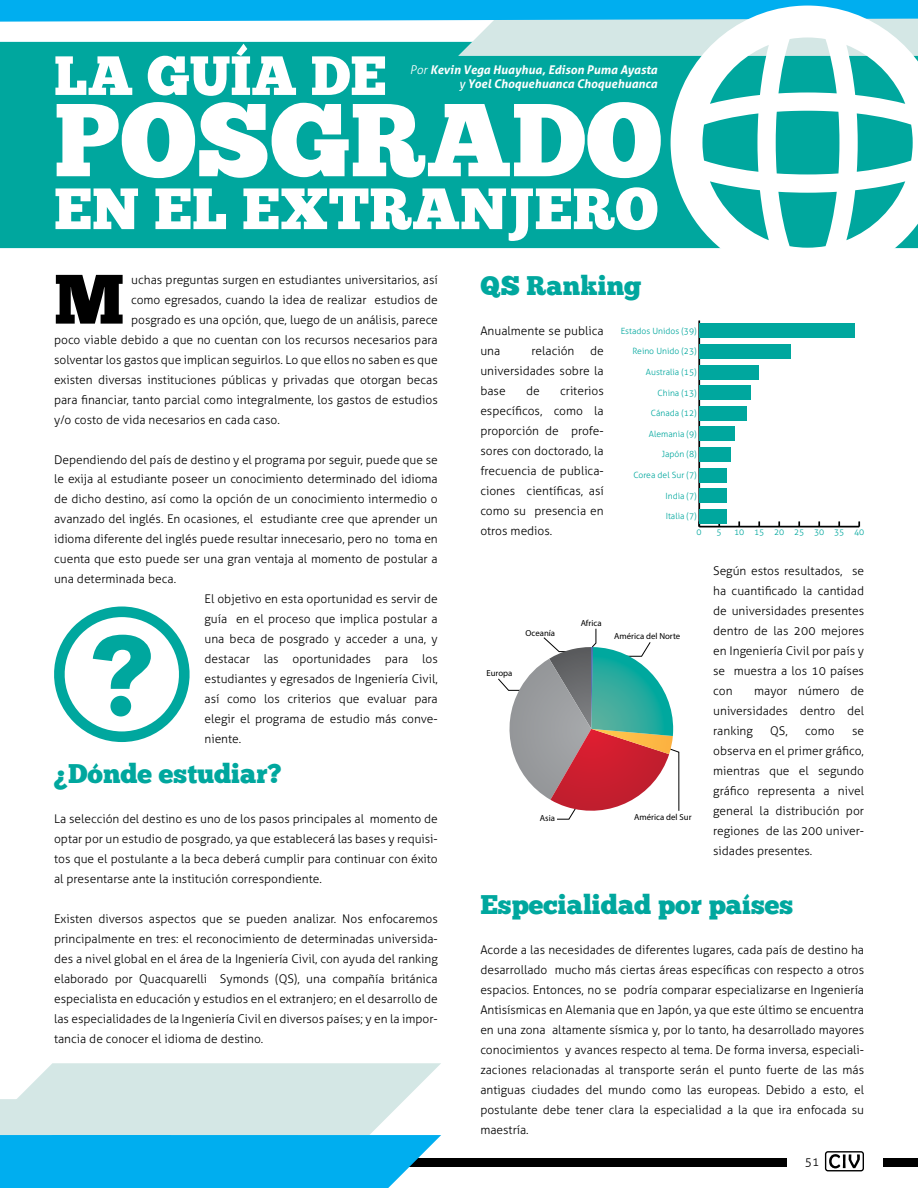
<style>
.page{position:relative;width:918px;height:1188px;background:#fff}
.page>*{position:absolute;margin:0;border:0;box-sizing:border-box;transform-origin:0 0}
.t1{font:103.35px "Chunk Five";color:#fff}
.t2{font:69.75px "Chunk Five";color:#000}
.t3{font:58.2px "Chunk Five";color:#fff}
.t4{font:55.2px "Chunk Five";color:#fff}
.t5{font:27px "Chunk Five";color:#00a79e}
.t6{font:300 12px/20px "Aller";color:#000;text-align:justify}
.t7{font:italic 700 12px/14px "Aller";color:#fff;text-align:right}
.t8{font:8.7px "Myriad Pro";color:#000}
.t9{font:300 8.55px "Aller";color:#00a79e}
.s1{font-weight:300}
.s2{font-weight:400}
</style>
<div class="page">
<div style="left:0;top:1158px;width:786px;height:9px;background:#000"></div>
<svg style="left:825px;top:1151px;width:39px;height:20px"></svg>
<div style="left:883px;top:1158px;width:35px;height:9px;background:#000"></div>
<svg style="left:54px;top:607px;width:136px;height:135px"></svg>
<div style="left:110px;top:696px;width:21px;height:21px;background:#00a79e;border-radius:50%"></div>
<div style="left:0;top:56px;width:671px;height:192px;background:#00a79e"></div>
<svg style="left:0;top:0;width:918px;height:56px"></svg>
<hr style="left:699px;top:526px;width:160px;height:1px;background:#000">
<hr style="left:698px;top:321px;width:2px;height:206px;background:#000">
<svg style="left:698px;top:515px;width:5px;height:12px"></svg>
<div style="left:699px;top:323px;width:156px;height:15px;background:#00a79e"></div>
<div style="left:699px;top:344px;width:92px;height:15px;background:#00a79e"></div>
<div style="left:699px;top:365px;width:60px;height:14px;background:#00a79e"></div>
<div style="left:699px;top:385px;width:52px;height:15px;background:#00a79e"></div>
<div style="left:699px;top:406px;width:48px;height:15px;background:#00a79e"></div>
<div style="left:699px;top:426px;width:36px;height:15px;background:#00a79e"></div>
<div style="left:699px;top:447px;width:32px;height:15px;background:#00a79e"></div>
<div style="left:699px;top:468px;width:28px;height:15px;background:#00a79e"></div>
<div style="left:699px;top:488px;width:28px;height:15px;background:#00a79e"></div>
<div style="left:699px;top:509px;width:28px;height:15px;background:#00a79e"></div>
<svg style="left:498px;top:628px;width:182px;height:192px"></svg>
<svg style="left:671px;top:6px;width:247px;height:243px"></svg>
<svg style="left:0;top:1063px;width:441px;height:125px;background:#82d1ea"></svg>
<h3 class="t4" style="left:54px;top:43px;width:334px">LA GUÍA DE</h3>
<h1 class="t1" style="left:54px;top:79px;width:610px">POSGRADO</h1>
<h3 class="t3" style="left:54px;top:174px;width:606px">EN EL EXTRANJERO</h3>
<p class="t7" style="left:410px;top:63px;width:249px"><span class="s1">Por</span> Kevin Vega Huayhua, Edison Puma Ayasta <span class="s2">y</span> Yoel Choquehuanca Choquehuanca</p>
<h2 class="t2" style="left:54px;top:258px;width:72px">M</h2>
<p class="t6" style="left:131px;top:269px;width:308px">uchas preguntas surgen en estudiantes universitarios, así</p>
<p class="t6" style="left:131px;top:289px;width:308px">como egresados, cuando la idea de realizar estudios de</p>
<p class="t6" style="left:131px;top:309px;width:308px">posgrado es una opción, que, luego de un análisis, parece</p>
<p class="t6" style="left:54px;top:329px;width:385px">poco viable debido a que no cuentan con los recursos necesarios para</p>
<p class="t6" style="left:54px;top:349px;width:385px">solventar los gastos que implican seguirlos. Lo que ellos no saben es que</p>
<p class="t6" style="left:54px;top:369px;width:385px">existen diversas instituciones públicas y privadas que otorgan becas</p>
<p class="t6" style="left:54px;top:389px;width:385px">para financiar, tanto parcial como integralmente, los gastos de estudios</p>
<p class="t6" style="left:54px;top:409px;width:227px">y/o costo de vida necesarios en cada caso.</p>
<p class="t6" style="left:54px;top:449px;width:385px">Dependiendo del país de destino y el programa por seguir, puede que se</p>
<p class="t6" style="left:54px;top:469px;width:385px">le exija al estudiante poseer un conocimiento determinado del idioma</p>
<p class="t6" style="left:54px;top:489px;width:385px">de dicho destino, así como la opción de un conocimiento intermedio o</p>
<p class="t6" style="left:54px;top:509px;width:385px">avanzado del inglés. En ocasiones, el estudiante cree que aprender un</p>
<p class="t6" style="left:54px;top:529px;width:385px">idioma diferente del inglés puede resultar innecesario, pero no toma en</p>
<p class="t6" style="left:54px;top:549px;width:385px">cuenta que esto puede ser una gran ventaja al momento de postular a</p>
<p class="t6" style="left:54px;top:569px;width:124px">una determinada beca.</p>
<p class="t6" style="left:205px;top:589px;width:235px">El objetivo en esta oportunidad es servir de</p>
<p class="t6" style="left:205px;top:609px;width:235px">guía en el proceso que implica postular a</p>
<p class="t6" style="left:205px;top:629px;width:235px">una beca de posgrado y acceder a una, y</p>
<p class="t6" style="left:205px;top:649px;width:235px">destacar las oportunidades para los</p>
<p class="t6" style="left:205px;top:669px;width:235px">estudiantes y egresados de Ingeniería Civil,</p>
<p class="t6" style="left:205px;top:689px;width:235px">así como los criterios que evaluar para</p>
<p class="t6" style="left:205px;top:709px;width:235px">elegir el programa de estudio más conve-</p>
<p class="t6" style="left:205px;top:729px;width:38px">niente.</p>
<h3 class="t5" style="left:54px;top:758px;width:229px">¿Dónde estudiar?</h3>
<p class="t6" style="left:54px;top:809px;width:385px">La selección del destino es uno de los pasos principales al momento de optar por un estudio de posgrado, ya que establecerá las bases y requisi&shy;tos que el postulante a la beca deberá cumplir para continuar con éxito al presentarse ante la institución correspondiente.</p>
<p class="t6" style="left:54px;top:909px;width:385px">Existen diversos aspectos que se pueden analizar. Nos enfocaremos principalmente en tres: el reconocimiento de determinadas universida&shy;des a nivel global en el área de la Ingeniería Civil, con ayuda del ranking elaborado por Quacquarelli Symonds (QS), una compañía británica especialista en educación y estudios en el extranjero; en el desarrollo de las especialidades de la Ingeniería Civil en diversos países; y en la impor&shy;tancia de conocer el idioma de destino.</p>
<h3 class="t5" style="left:480px;top:270px;width:163px">QS Ranking</h3>
<p class="t6" style="left:480px;top:321px;width:125px">Anualmente se publica una</p>
<p class="t9" style="left:621px;top:326px;width:78px">Estados Unidos (39)</p>
<p class="t6" style="left:480px;top:341px;width:125px;text-indent:110px">de universidades sobre la base</p>
<p class="t6" style="left:532px;top:341px;width:44px">relación</p>
<p class="t9" style="left:632px;top:346px;width:66px">Reino Unido (23)</p>
<p class="t9" style="left:646px;top:367px;width:52px">Australia (15)</p>
<p class="t6" style="left:526px;top:381px;width:15px">de</p>
<p class="t6" style="left:480px;top:381px;width:125px;text-indent:80px">criterios específicos, como la proporción de profe&shy;sores con doctorado, la frecuencia de publica&shy;ciones científicas, así como su presencia en otros medios.</p>
<p class="t9" style="left:657px;top:387px;width:41px">China (13)</p>
<p class="t9" style="left:651px;top:408px;width:47px">Cánada (12)</p>
<p class="t9" style="left:649px;top:429px;width:49px">Alemania (9)</p>
<p class="t9" style="left:662px;top:449px;width:36px">Japón (8)</p>
<p class="t9" style="left:633px;top:470px;width:65px">Corea del Sur (7)</p>
<p class="t9" style="left:665px;top:490px;width:33px">India (7)</p>
<p class="t9" style="left:666px;top:511px;width:33px">Italia (7)</p>
<p class="t9" style="left:697px;top:527px;width:7px">0</p>
<p class="t9" style="left:717px;top:527px;width:7px">5</p>
<p class="t9" style="left:734px;top:527px;width:132px">10 15 20 25 30 35 40</p>
<p class="t6" style="left:713px;top:561px;width:152px">Según estos resultados, se ha cuantificado la cantidad de universidades presentes dentro de las 200 mejores en Ingeniería Civil por país y se muestra a los 10 países con</p>
<p class="t8" style="left:581px;top:618px;width:22px">Africa</p>
<p class="t8" style="left:525px;top:628px;width:31px">Oceanía</p>
<p class="t8" style="left:614px;top:630px;width:68px">América del Norte</p>
<p class="t8" style="left:487px;top:668px;width:27px">Europa</p>
<p class="t6" style="left:713px;top:680px;width:152px;text-indent:41px">mayor número de universidades dentro del ranking</p>
<p class="t6" style="left:770px;top:720px;width:19px">QS,</p>
<p class="t6" style="left:805px;top:720px;width:31px">como</p>
<p class="t6" style="left:713px;top:720px;width:152px;text-indent:139px">se observa en el primer gráfico, mientras que el segundo gráfico representa a nivel general la distribución por regiones de las 200 univer&shy;sidades presentes.</p>
<h3 class="t5" style="left:480px;top:889px;width:314px">Especialidad por países</h3>
<p class="t6" style="left:480px;top:940px;width:385px">Acorde a las necesidades de diferentes lugares, cada país de destino ha desarrollado mucho más ciertas áreas específicas con respecto a otros espacios. Entonces, no se podría comparar especializarse en Ingeniería Antisísmicas en Alemania que en Japón, ya que este último se encuentra en una zona altamente sísmica y, por lo tanto, ha desarrollado mayores conocimientos y avances respecto al tema. De forma inversa, especiali&shy;zaciones relacionadas al transporte serán el punto fuerte de las más antiguas ciudades del mundo como las europeas. Debido a esto, el postulante debe tener clara la especialidad a la que ira enfocada su maestría.</p>
<p class="t8" style="left:540px;top:812px;width:17px">Asia</p>
<p class="t8" style="left:634px;top:812px;width:59px">América del Sur</p>
<p class="t6" style="left:805px;top:1152px;width:16px">51</p>
</div>
